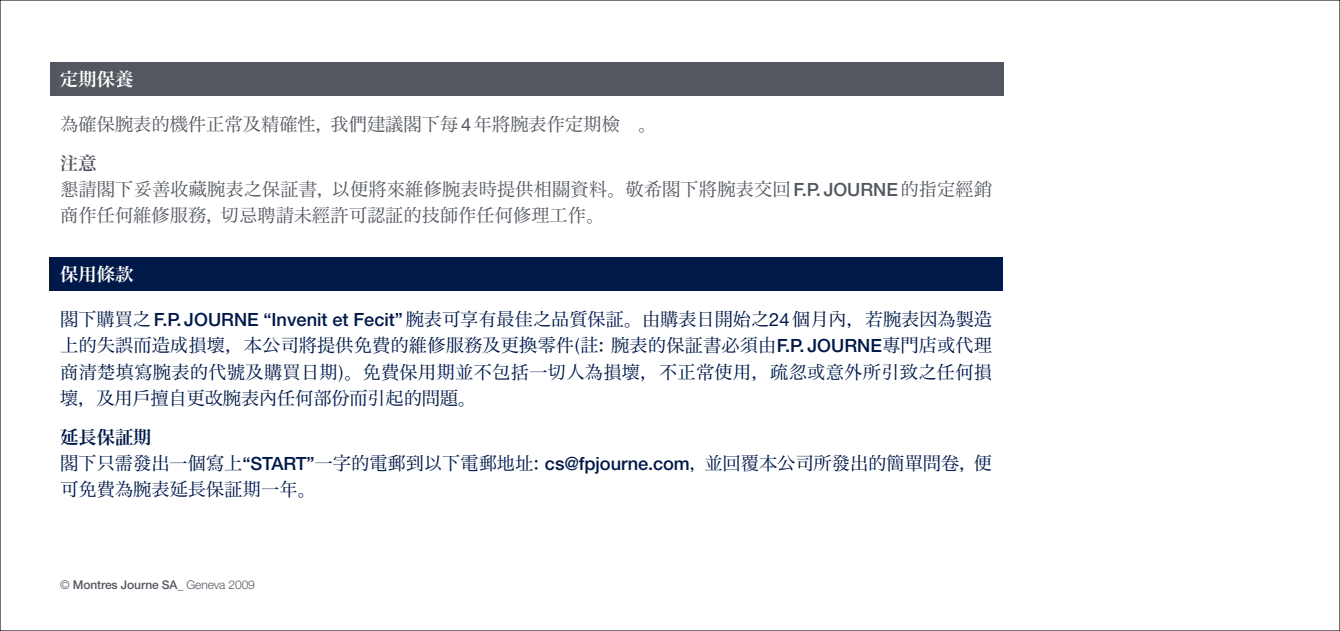
<style>
.page{position:relative;width:1340px;height:631px;background:#fff}
.page>*{position:absolute;margin:0;border:0;box-sizing:border-box;transform-origin:0 0}
.t1{font:18.25px/26.2px "Hira Min Pro N W3";color:#001949;text-align:justify}
.t2{font:18.25px/26.2px "Hira Min Pro N W3";color:#535860}
.t3{font:18.25px "Hira Min Pro N W6";color:#fff}
.t4{font:18.25px "Hira Min Pro N W6";color:#001949}
.t5{font:18.25px "Hira Min Pro N W6";color:#535860}
.t6{font:500 12px "Helvetica Neue";letter-spacing:-.01em;color:#535860}
.s1{font-family:"Helvetica Neue"}
.s2{font-family:"Helvetica Neue";font-weight:500}
.s3{font-weight:300}
</style>
<div class="page">
<div style="left:50px;top:63px;width:953px;height:33px;background:#535860"></div>
<div style="left:50px;top:257px;width:952px;height:34px;background:#001949"></div>
<p class="t3" style="left:60px;top:63px;width:74px">定期保養</p>
<p class="t2" style="left:60px;top:109px;width:597px">為確保腕表的機件正常及精確性，我們建議閣下每<span class="s1">4</span>年將腕表作定期檢 。</p>
<p class="t5" style="left:60px;top:147px;width:38px">注意</p>
<p class="t2" style="left:60px;top:174px;width:933px">懇請閣下妥善收藏腕表之保証書，以便將來維修腕表時提供相關資料。敬希閣下將腕表交回<span class="s2">F.P. JOURNE</span>的指定經銷商作任何維修服務，切忌聘請未經許可認証的技師作任何修理工作。</p>
<p class="t3" style="left:60px;top:258px;width:75px">保用條款</p>
<p class="t1" style="left:60px;top:304px;width:933px">閣下購買之<span class="s2">F.P. JOURNE “Invenit et Fecit”</span>腕表可享有最佳之品質保証。由購表日開始之<span class="s1">24</span>個月內，若腕表因為製造上的失誤而造成損壞，本公司將提供免費的維修服務及更換零件(註: 腕表的保証書必須由<span class="s2">F.P. JOURNE</span>專門店或代理商清楚填寫腕表的代號及購買日期)。免費保用期並不包括一切人為損壞，不正常使用，疏忽或意外所引致之任何損壞，及用戶擅自更改腕表內任何部份而引起的問題。</p>
<p class="t4" style="left:60px;top:420px;width:93px">延長保証期</p>
<p class="t1" style="left:60px;top:448px;width:933px">閣下只需發出一個寫上<span class="s2">“START”</span>一字的電郵到以下電郵地址: <span class="s2">cs@fpjourne.com</span>，並回覆本公司所發出的簡單問卷，便可免費為腕表延長保証期一年。</p>
<p class="t6" style="left:60px;top:580px;width:196px"><span class="s3">©</span> Montres Journe SA<span class="s3">_ Geneva 2009</span></p>
</div>
